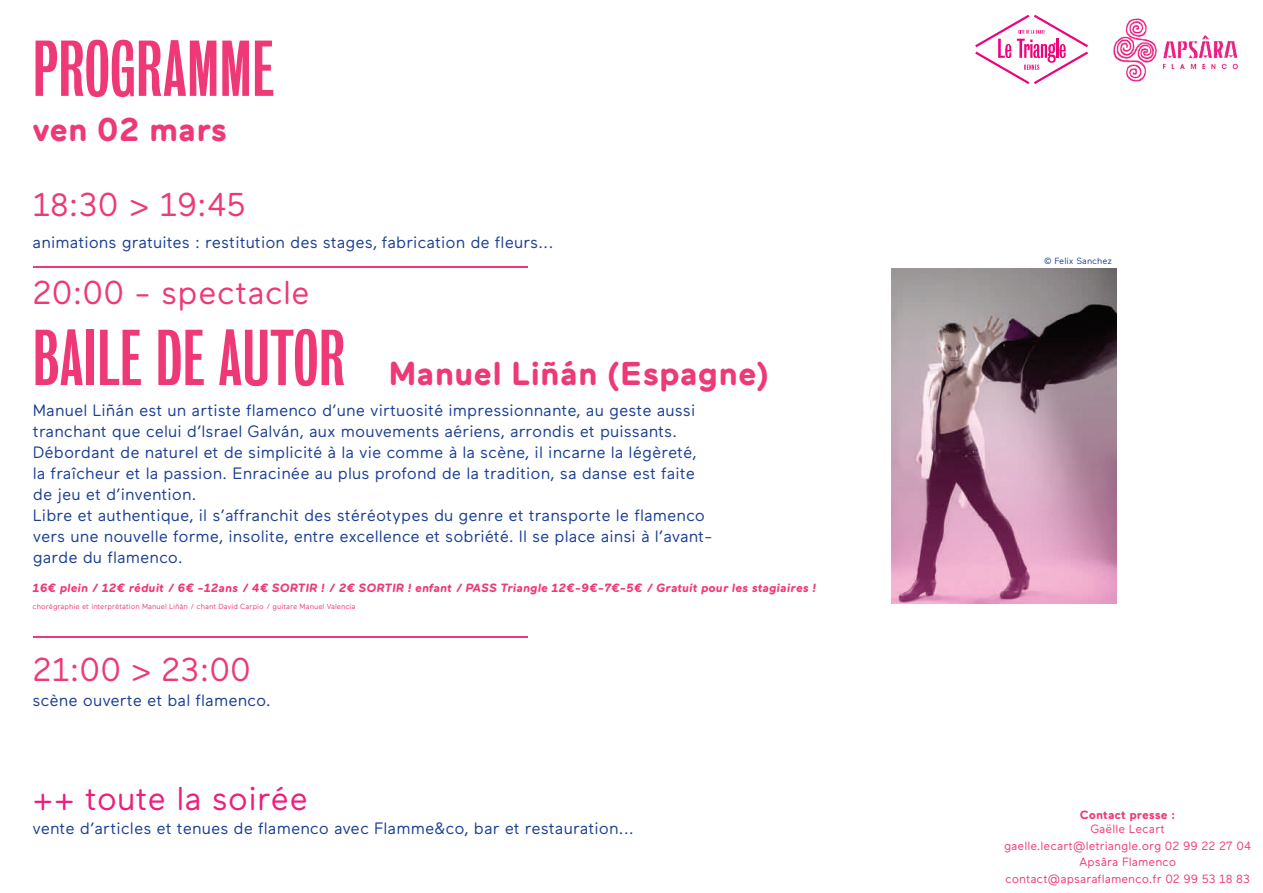
<style>
.page{position:relative;width:1263px;height:893px;background:#fff}
.page>*{position:absolute;margin:0;border:0;box-sizing:border-box;transform-origin:0 0}
.t1{font:72px "Bureau Grot Comp";color:#ef3876}
.t2{font:700 33px "Maax Rounded";color:#ef3876}
.t3{font:33px "Maax Rounded";color:#ef3876}
.t4{font:33px "Maax Rounded";color:#ed1e7d}
.t5{font:16.5px/21px "Maax Rounded";color:#1b3f94}
.t6{font:italic 700 12px "Maax Rounded";color:#ef3876}
.t7{font:12px/16.5px "Maax Rounded";color:#ef3876;text-align:center}
.t8{font:700 12px "Maax Rounded";color:#ef3876}
.t9{font:9px "Maax Rounded";color:#1b3f94}
.t10{font:7.5px "Maax Rounded";color:#ef3876}
.s1{font-family:"Bureau Grot Comp";font-weight:400;font-size:72px}
</style>
<div class="page">
<hr style="left:33px;top:267px;width:494px;height:1px;background:#ef3876">
<img style="left:892px;top:268px;width:224px;height:335px">
<svg style="left:975px;top:15px;width:113px;height:69px"></svg>
<img style="left:1113px;top:18px;width:125px;height:64px">
<hr style="left:33px;top:636px;width:494px;height:2px;background:#ef3876">
<h1 class="t1" style="left:33px;top:29px;width:243px">PROGRAMME</h1>
<h2 class="t2" style="left:33px;top:110px;width:196px">ven 02 mars</h2>
<h2 class="t3" style="left:33px;top:186px;width:214px">18:30 &gt; 19:45</h2>
<p class="t5" style="left:33px;top:231px;width:522px">animations gratuites : restitution des stages, fabrication de fleurs...</p>
<h2 class="t3" style="left:33px;top:273px;width:279px">20:00 - spectacle</h2>
<h2 class="t2" style="left:33px;top:354px;width:739px"><span class="s1">BAILE DE AUTOR</span> Manuel Liñán (Espagne)</h2>
<p class="t5" style="left:33px;top:400px;width:681px">Manuel Liñán est un artiste flamenco d’une virtuosité impressionnante, au geste aussi tranchant que celui d’Israel Galván, aux mouvements aériens, arrondis et puissants.<br>Débordant de naturel et de simplicité à la vie comme à la scène, il incarne la légèreté, la fraîcheur et la passion. Enracinée au plus profond de la tradition, sa danse est faite de jeu et d’invention.<br>Libre et authentique, il s’affranchit des stéréotypes du genre et transporte le flamenco vers une nouvelle forme, insolite, entre excellence et sobriété. Il se place ainsi à l’avant&shy;garde du flamenco.</p>
<p class="t6" style="left:33px;top:580px;width:785px">16€ plein / 12€ réduit / 6€ -12ans / 4€ SORTIR ! / 2€ SORTIR ! enfant / PASS Triangle 12€-9€-7€-5€ / Gratuit pour les stagiaires !</p>
<p class="t10" style="left:33px;top:602px;width:324px">chorégraphie et interprétation Manuel Liñán / chant David Carpio / guitare Manuel Valencia</p>
<h2 class="t3" style="left:33px;top:651px;width:220px">21:00 &gt; 23:00</h2>
<p class="t5" style="left:33px;top:690px;width:240px">scène ouverte et bal flamenco.</p>
<h2 class="t4" style="left:33px;top:780px;width:277px">++ toute la soirée</h2>
<p class="t5" style="left:33px;top:818px;width:603px">vente d’articles et tenues de flamenco avec Flamme&amp;co, bar et restauration...</p>
<p class="t9" style="left:1044px;top:255px;width:70px">© Felix Sanchez</p>
<p class="t8" style="left:1080px;top:808px;width:97px">Contact presse :</p>
<p class="t7" style="left:1004px;top:821px;width:249px">Gaëlle Lecart<br>gaelle.lecart@letriangle.org 02 99 22 27 04<br>Apsâra Flamenco contact@apsaraflamenco.fr 02 99 53 18 83</p>
</div>
